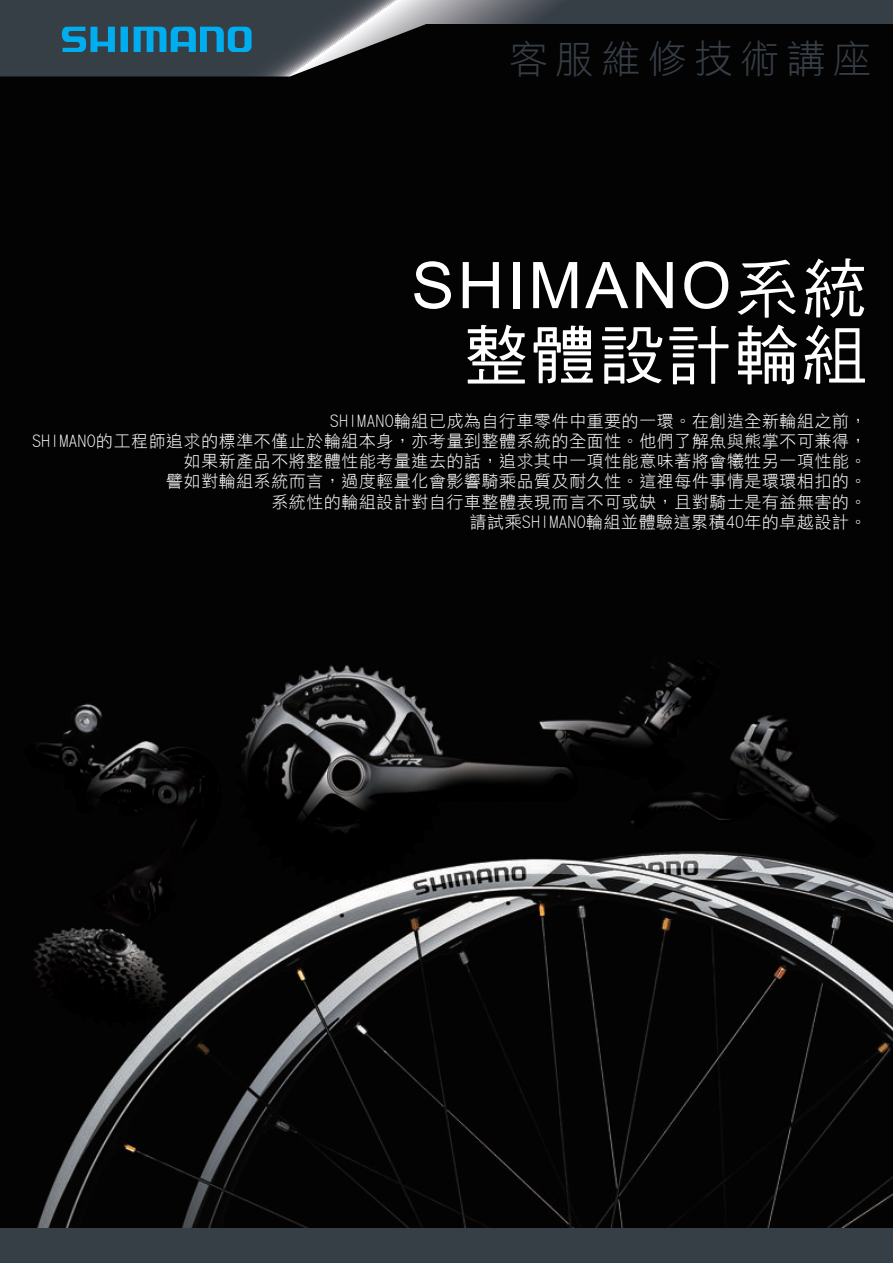
<style>
.page{position:relative;width:893px;height:1263px;background:#fff}
.page>*{position:absolute;margin:0;border:0;box-sizing:border-box;transform-origin:0 0}
.t1{font:64.35px "Arial";letter-spacing:.05em;color:#fff}
.t2{font:64.35px "DF Hei W5 WIN BF";letter-spacing:.05em;color:#fff}
.t3{font:38.55px "DF Hei W3 WIN BF";letter-spacing:.2em;color:#363e46}
.t4{font:16.8px/20.1px "DF Hei W3 WIN BF";letter-spacing:.045em;color:#fff;text-align:right}
.s1{font-family:"DF Hei W5 WIN BF"}
</style>
<div class="page">
<div style="left:0;top:0;width:893px;height:1227px;background:#040303"></div>
<svg style="left:0;top:0;width:893px;height:77px"></svg>
<svg style="left:62px;top:27px;width:190px;height:25px;background:#167ea8"></svg>
<div style="left:0;top:1227px;width:893px;height:36px;background:#363e46"></div>
<img style="left:34px;top:662px;width:859px;height:565px">
<h2 class="t3" style="left:509px;top:39px;width:364px">客服維修技術講座</h2>
<h1 class="t1" style="left:411px;top:243px;width:457px">SHIMANO<span class="s1">系統</span></h1>
<h1 class="t2" style="left:464px;top:323px;width:404px">整體設計輪組</h1>
<p class="t4" style="left:32px;top:411px;width:836px">SHIMANO輪組已成為自行車零件中重要的一環。在創造全新輪組之前，<br>SHIMANO的工程師追求的標準不僅止於輪組本身，亦考量到整體系統的全面性。他們了解魚與熊掌不可兼得，如果新產品不將整體性能考量進去的話，追求其中一項性能意味著將會犧牲另一項性能。<br>譬如對輪組系統而言，過度輕量化會影響騎乘品質及耐久性。這裡每件事情是環環相扣的。<br>系統性的輪組設計對自行車整體表現而言不可或缺，且對騎士是有益無害的。<br>請試乘SHIMANO輪組並體驗這累積40年的卓越設計。</p>
</div>
